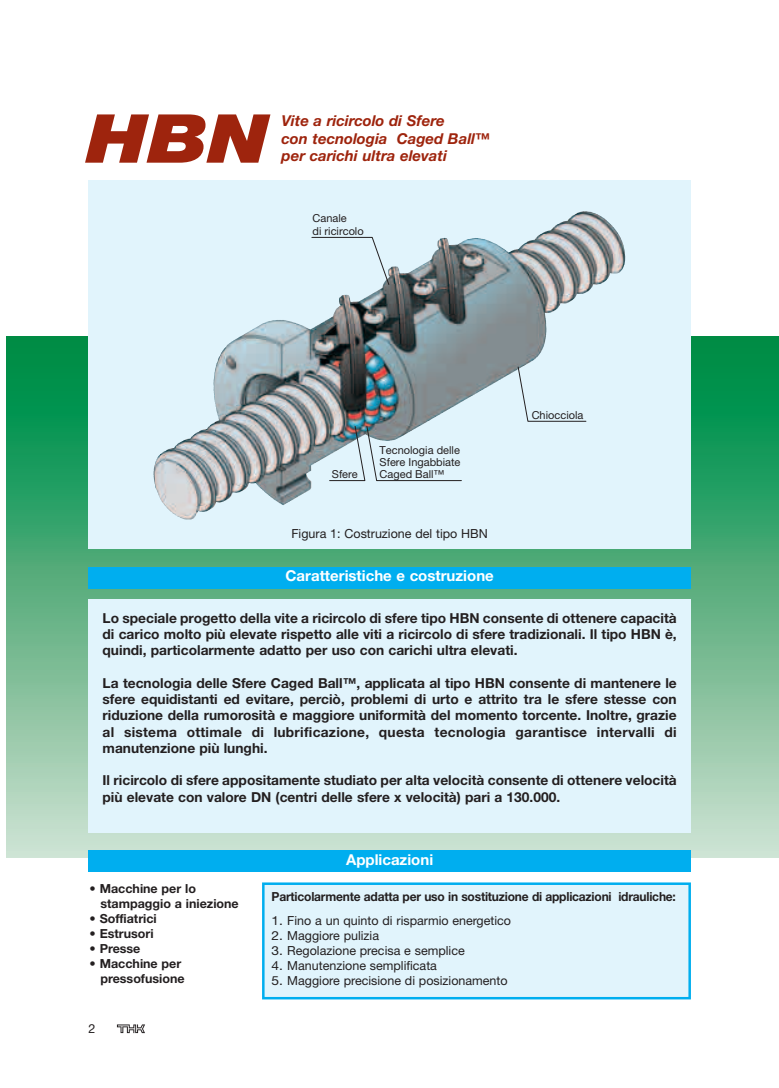
<style>
.page{position:relative;width:779px;height:1088px;background:#fff}
.page>*{position:absolute;margin:0;border:0;box-sizing:border-box;transform-origin:0 0}
.t1{font:italic 900 67.5px "Helvetica Neue";color:#9e240d;scale:1.2 1}
.t2{font:italic 700 15px/17.5px "Helvetica Neue";color:#9e240d}
.t3{font:700 15px "Helvetica Neue";color:#fff}
.t4{font:700 13.75px/16.2px "Helvetica Neue";color:#231f20;text-align:justify}
.t5{font:12.5px "Helvetica Neue";color:#231f20;scale:1.1 1}
.t6{font:700 12.5px/15px "Helvetica Neue";color:#231f20}
.t7{font:700 12.5px "Helvetica Neue";color:#231f20;scale:.96 1}
.t8{font:12.5px "Helvetica Neue";color:#231f20}
.t9{font:11px/13px "Helvetica Neue";color:#231f20}
</style>
<div class="page">
<svg style="left:778px;top:336px;width:1px;height:521px"></svg>
<div style="left:7px;top:336px;width:771px;height:521px;background:linear-gradient(to bottom,#00863a,#d0dfcf)"></div>
<svg style="left:117px;top:1024px;width:28px;height:9px"></svg>
<svg style="left:88px;top:180px;width:603px;height:369px;fill:#e1f4fc"></svg>
<img style="left:440px;top:272px;width:180px;height:142px">
<div style="left:311px;top:237px;width:78px;height:48px;background:#e1f4fc"></div>
<div style="left:518px;top:366px;width:68px;height:55px;background:#e1f4fc"></div>
<svg style="left:329px;top:426px;width:133px;height:55px"></svg>
<div style="left:88px;top:567px;width:603px;height:21px;background:#00aeef"></div>
<div style="left:88px;top:599px;width:603px;height:233px;background:#e1f4fc"></div>
<div style="left:88px;top:850px;width:603px;height:21px;background:#00aeef"></div>
<div style="left:263px;top:883px;width:426px;height:115px;background:#e1f4fc"></div>
<div style="left:262px;top:882px;width:429px;height:117px;border:2px solid #00aeef"></div>
<h1 class="t1" style="left:86px;top:114px;width:154px">HBN</h1>
<p class="t2" style="left:281px;top:113px;width:210px">Vite a ricircolo di Sfere<br>con tecnologia Caged Ball™ per carichi ultra elevati</p>
<p class="t9" style="left:312px;top:213px;width:53px">Canale<br>di ricircolo</p>
<p class="t9" style="left:379px;top:445px;width:82px;line-height:12px">Tecnologia delle<br>Sfere Ingabbiate</p>
<p class="t9" style="left:332px;top:468px;width:27px">Sfere</p>
<p class="t9" style="left:379px;top:468px;width:66px">Caged Ball™</p>
<p class="t8" style="left:291px;top:529px;width:198px">Figura 1: Costruzione del tipo HBN</p>
<p class="t3" style="left:285px;top:571px;width:210px">Caratteristiche e costruzione</p>
<p class="t9" style="left:532px;top:410px;width:53px">Chiocciola</p>
<p class="t4" style="left:103px;top:611px;width:576px">Lo speciale progetto della vite a ricircolo di sfere tipo HBN consente di ottenere capacità di carico molto più elevate rispetto alle viti a ricircolo di sfere tradizionali. Il tipo HBN è, quindi, particolarmente adatto per uso con carichi ultra elevati.</p>
<p class="t4" style="left:103px;top:676px;width:576px">La tecnologia delle Sfere Caged Ball™, applicata al tipo HBN consente di mantenere le sfere equidistanti ed evitare, perciò, problemi di urto e attrito tra le sfere stesse con riduzione della rumorosità e maggiore uniformità del momento torcente. Inoltre, grazie al sistema ottimale di lubrificazione, questa tecnologia garantisce intervalli di manutenzione più lunghi.</p>
<p class="t4" style="left:103px;top:773px;width:576px">Il ricircolo di sfere appositamente studiato per alta velocità consente di ottenere velocità più elevate con valore DN (centri delle sfere x velocità) pari a 130.000.</p>
<p class="t6" style="left:100px;top:881px;width:140px;text-indent:-11px">• Macchine per lo stampaggio a iniezione</p>
<p class="t6" style="left:90px;top:911px;width:69px">• Soffiatrici</p>
<p class="t6" style="left:90px;top:926px;width:65px">• Estrusori</p>
<p class="t6" style="left:90px;top:941px;width:52px">• Presse</p>
<p class="t6" style="left:90px;top:956px;width:97px;text-align:right">• Macchine per pressofusione</p>
<p class="t8" style="left:88px;top:1024px;width:8px">2</p>
<p class="t3" style="left:346px;top:854px;width:89px">Applicazioni</p>
<p class="t7" style="left:272px;top:892px;width:422px">Particolarmente adatta per uso in sostituzione di applicazioni idrauliche:</p>
<p class="t5" style="left:272px;top:916px;width:219px">1. Fino a un quinto di risparmio energetico</p>
<p class="t5" style="left:272px;top:931px;width:99px">2. Maggiore pulizia</p>
<p class="t5" style="left:272px;top:946px;width:177px">3. Regolazione precisa e semplice</p>
<p class="t5" style="left:272px;top:961px;width:152px">4. Manutenzione semplificata</p>
<p class="t5" style="left:272px;top:976px;width:216px">5. Maggiore precisione di posizionamento</p>
</div>
